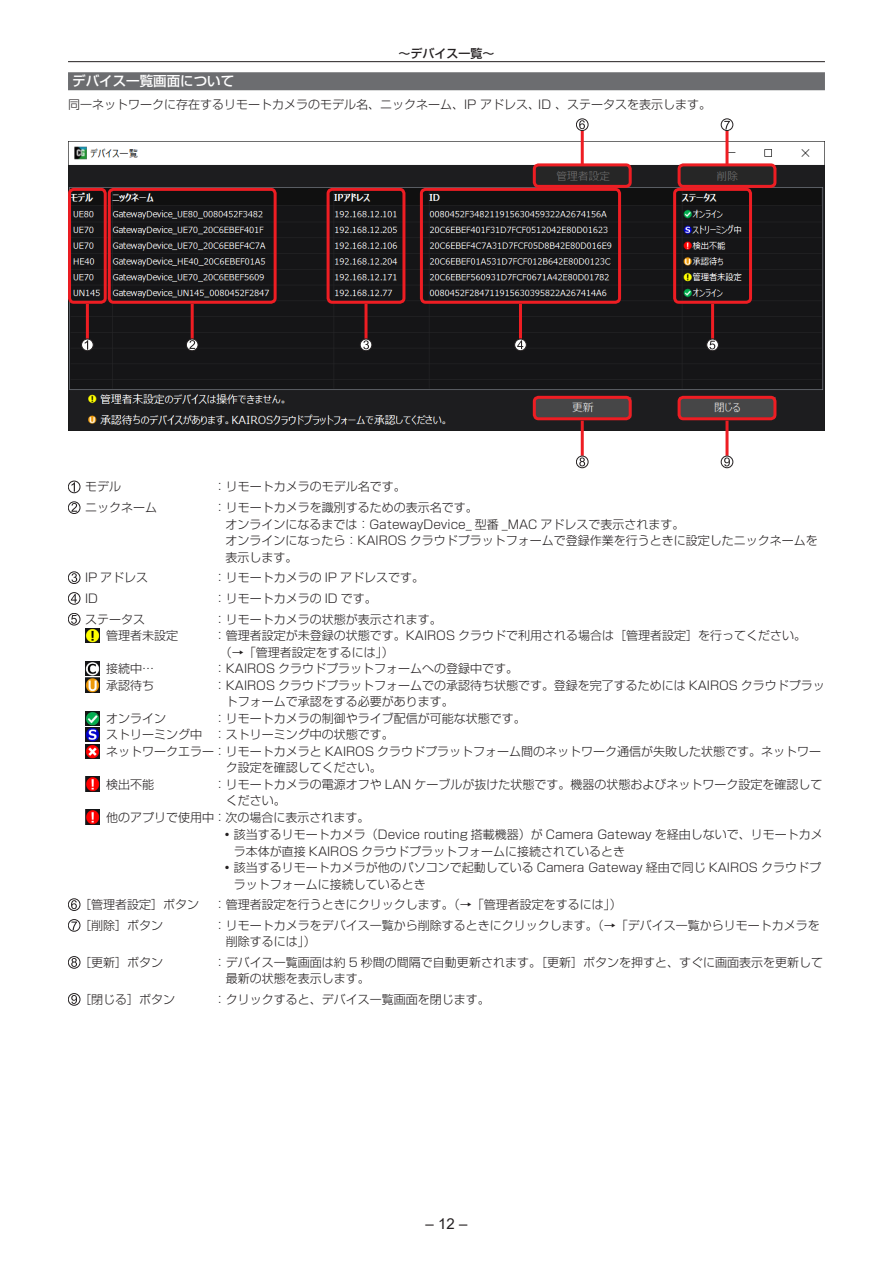
<style>
.page{position:relative;width:893px;height:1263px;background:#fff}
.page>*{position:absolute;margin:0;border:0;box-sizing:border-box;transform-origin:0 0}
.t1{font:15px "Arial";color:#231f20}
.t2{font:500 13.5px "Shin Go Pro";color:#fff}
.t3{font:300 12px/16.5px "Shin Go Pro";color:#231f20}
.t4{font:500 12px "Shin Go Pro";color:#231f20}
</style>
<div class="page">
<hr style="left:68px;top:61px;width:757px;height:1px;background:#231f20">
<div style="left:68px;top:72px;width:757px;height:18px;background:#6c6d70"></div>
<img style="left:68px;top:141px;width:756px;height:290px">
<div style="left:68px;top:188px;width:39px;height:116px;border:3px solid #ee1d23;border-radius:4px"></div>
<div style="left:108px;top:188px;width:169px;height:116px;border:3px solid #ee1d23;border-radius:4px"></div>
<div style="left:420px;top:188px;width:201px;height:116px;border:3px solid #ee1d23;border-radius:4px"></div>
<div style="left:327px;top:188px;width:78px;height:116px;border:3px solid #ee1d23;border-radius:4px"></div>
<div style="left:673px;top:188px;width:79px;height:116px;border:3px solid #ee1d23;border-radius:4px"></div>
<div style="left:533px;top:396px;width:99px;height:24px;border:3px solid #ee1d23;border-radius:4px"></div>
<div style="left:533px;top:163px;width:99px;height:25px;border:3px solid #ee1d23;border-radius:4px"></div>
<div style="left:678px;top:396px;width:98px;height:24px;border:3px solid #ee1d23;border-radius:4px"></div>
<div style="left:678px;top:163px;width:98px;height:25px;border:3px solid #ee1d23;border-radius:4px"></div>
<hr style="left:191px;top:304px;width:3px;height:35px;background:#ee1d23">
<hr style="left:86px;top:304px;width:3px;height:35px;background:#ee1d23">
<hr style="left:364px;top:304px;width:3px;height:35px;background:#ee1d23">
<hr style="left:519px;top:304px;width:3px;height:35px;background:#ee1d23">
<hr style="left:581px;top:130px;width:3px;height:36px;background:#ee1d23">
<hr style="left:581px;top:421px;width:3px;height:35px;background:#ee1d23">
<hr style="left:711px;top:304px;width:3px;height:35px;background:#ee1d23">
<hr style="left:725px;top:130px;width:3px;height:36px;background:#ee1d23">
<hr style="left:725px;top:421px;width:3px;height:35px;background:#ee1d23">
<svg style="left:82px;top:339px;width:11px;height:12px"></svg>
<div style="left:81px;top:339px;width:13px;height:12px;border:1px solid #231f20;border-radius:50%"></div>
<svg style="left:85px;top:340px;width:3px;height:10px"></svg>
<svg style="left:186px;top:339px;width:12px;height:12px"></svg>
<div style="left:186px;top:339px;width:12px;height:12px;border:1px solid #231f20;border-radius:50%"></div>
<svg style="left:189px;top:340px;width:6px;height:9px"></svg>
<svg style="left:360px;top:339px;width:12px;height:12px"></svg>
<div style="left:360px;top:339px;width:12px;height:12px;border:1px solid #231f20;border-radius:50%"></div>
<svg style="left:363px;top:340px;width:6px;height:9px"></svg>
<svg style="left:515px;top:339px;width:11px;height:12px"></svg>
<div style="left:514px;top:339px;width:13px;height:12px;border:1px solid #231f20;border-radius:50%"></div>
<svg style="left:517px;top:340px;width:6px;height:9px"></svg>
<svg style="left:707px;top:339px;width:11px;height:12px"></svg>
<div style="left:706px;top:339px;width:13px;height:12px;border:1px solid #231f20;border-radius:50%"></div>
<svg style="left:709px;top:341px;width:6px;height:8px"></svg>
<div style="left:576px;top:119px;width:12px;height:12px;border:1px solid #231f20;border-radius:50%"></div>
<svg style="left:579px;top:120px;width:6px;height:9px"></svg>
<div style="left:721px;top:119px;width:12px;height:12px;border:1px solid #231f20;border-radius:50%"></div>
<svg style="left:724px;top:121px;width:6px;height:8px"></svg>
<div style="left:721px;top:456px;width:12px;height:12px;border:1px solid #231f20;border-radius:50%"></div>
<svg style="left:724px;top:457px;width:6px;height:9px"></svg>
<div style="left:576px;top:456px;width:12px;height:12px;border:1px solid #231f20;border-radius:50%"></div>
<svg style="left:579px;top:457px;width:6px;height:9px"></svg>
<div style="left:68px;top:481px;width:12px;height:12px;border:1px solid #231f20;border-radius:50%"></div>
<svg style="left:71px;top:482px;width:4px;height:10px"></svg>
<div style="left:68px;top:501px;width:12px;height:13px;border:1px solid #231f20;border-radius:50%"></div>
<svg style="left:71px;top:503px;width:6px;height:9px"></svg>
<div style="left:68px;top:571px;width:12px;height:13px;border:1px solid #231f20;border-radius:50%"></div>
<svg style="left:71px;top:573px;width:6px;height:9px"></svg>
<div style="left:68px;top:592px;width:12px;height:13px;border:1px solid #231f20;border-radius:50%"></div>
<svg style="left:71px;top:594px;width:6px;height:9px"></svg>
<div style="left:68px;top:613px;width:12px;height:12px;border:1px solid #231f20;border-radius:50%"></div>
<svg style="left:71px;top:615px;width:6px;height:9px"></svg>
<img style="left:85px;top:628px;width:14px;height:15px">
<img style="left:85px;top:661px;width:14px;height:15px">
<img style="left:85px;top:678px;width:14px;height:14px">
<img style="left:85px;top:711px;width:14px;height:14px">
<img style="left:85px;top:728px;width:14px;height:13px">
<img style="left:85px;top:744px;width:14px;height:14px">
<img style="left:85px;top:777px;width:14px;height:14px">
<img style="left:85px;top:810px;width:14px;height:14px">
<div style="left:68px;top:898px;width:12px;height:13px;border:1px solid #231f20;border-radius:50%"></div>
<svg style="left:71px;top:900px;width:6px;height:9px"></svg>
<div style="left:68px;top:919px;width:12px;height:12px;border:1px solid #231f20;border-radius:50%"></div>
<svg style="left:71px;top:921px;width:6px;height:9px"></svg>
<div style="left:68px;top:956px;width:12px;height:12px;border:1px solid #231f20;border-radius:50%"></div>
<svg style="left:71px;top:958px;width:6px;height:9px"></svg>
<div style="left:68px;top:993px;width:12px;height:12px;border:1px solid #231f20;border-radius:50%"></div>
<svg style="left:71px;top:995px;width:6px;height:9px"></svg>
<p class="t4" style="left:398px;top:44px;width:97px">～デバイス一覧～</p>
<p class="t2" style="left:72px;top:70px;width:163px">デバイス一覧画面について</p>
<p class="t3" style="left:68px;top:94px;width:645px">同一ネットワークに存在するリモートカメラのモデル名、ニックネーム、IP アドレス、ID 、ステータスを表示します。</p>
<p class="t3" style="left:85px;top:477px;width:37px">モデル</p>
<p class="t3" style="left:214px;top:477px;width:194px">：リモートカメラのモデル名です。</p>
<p class="t3" style="left:85px;top:498px;width:73px">ニックネーム</p>
<p class="t3" style="left:225px;top:498px;width:594px;text-indent:-12px">：リモートカメラを識別するための表示名です。<br>オンラインになるまでは：GatewayDevice_ 型番 _MAC アドレスで表示されます。<br>オンラインになったら：KAIROS クラウドプラットフォームで登録作業を行うときに設定したニックネームを表示します。</p>
<p class="t3" style="left:85px;top:568px;width:65px">IP アドレス</p>
<p class="t3" style="left:214px;top:568px;width:212px">：リモートカメラの IP アドレスです。</p>
<p class="t3" style="left:85px;top:589px;width:14px">ID</p>
<p class="t3" style="left:214px;top:589px;width:164px">：リモートカメラの ID です。</p>
<p class="t3" style="left:85px;top:609px;width:61px">ステータス</p>
<p class="t3" style="left:214px;top:609px;width:229px">：リモートカメラの状態が表示されます。</p>
<p class="t3" style="left:106px;top:626px;width:73px">管理者未設定</p>
<p class="t3" style="left:220px;top:626px;width:588px;text-indent:-6px">：管理者設定が未登録の状態です。KAIROS クラウドで利用される場合は［管理者設定］を行ってください。（→「管理者設定をするには」）</p>
<p class="t3" style="left:106px;top:659px;width:49px">接続中…</p>
<p class="t3" style="left:214px;top:659px;width:306px">：KAIROS クラウドプラットフォームへの登録中です。</p>
<p class="t3" style="left:106px;top:675px;width:49px">承認待ち</p>
<p class="t3" style="left:226px;top:675px;width:601px;text-indent:-12px">：KAIROS クラウドプラットフォームでの承認待ち状態です。登録を完了するためには KAIROS クラウドプラットフォームで承認をする必要があります。</p>
<p class="t3" style="left:106px;top:708px;width:61px">オンライン</p>
<p class="t3" style="left:214px;top:708px;width:313px">：リモートカメラの制御やライブ配信が可能な状態です。</p>
<p class="t3" style="left:106px;top:725px;width:289px">ストリーミング中 ：ストリーミング中の状態です。</p>
<p class="t3" style="left:106px;top:741px;width:716px">ネットワークエラー：リモートカメラと KAIROS クラウドプラットフォーム間のネットワーク通信が失敗した状態です。ネットワー</p>
<p class="t3" style="left:226px;top:758px;width:157px">ク設定を確認してください。</p>
<p class="t3" style="left:106px;top:774px;width:49px">検出不能</p>
<p class="t3" style="left:214px;top:774px;width:610px">：リモートカメラの電源オフや LAN ケーブルが抜けた状態です。機器の状態およびネットワーク設定を確認して</p>
<p class="t3" style="left:226px;top:791px;width:61px">ください。</p>
<p class="t3" style="left:106px;top:807px;width:265px">他のアプリで使用中：次の場合に表示されます。</p>
<p class="t3" style="left:221px;top:825px;width:603px">⿠該当するリモートカメラ（Device routing 搭載機器）が Camera Gateway を経由しないで、リモートカメ</p>
<p class="t3" style="left:234px;top:841px;width:393px">ラ本体が直接 KAIROS クラウドプラットフォームに接続されているとき</p>
<p class="t3" style="left:221px;top:858px;width:601px">⿠該当するリモートカメラが他のパソコンで起動している Camera Gateway 経由で同じ KAIROS クラウドプ</p>
<p class="t3" style="left:234px;top:874px;width:193px">ラットフォームに接続しているとき</p>
<p class="t3" style="left:79px;top:893px;width:544px;line-height:20.7px">［管理者設定］ボタン ：管理者設定を行うときにクリックします。（→「管理者設定をするには」）［削除］ボタン</p>
<p class="t3" style="left:226px;top:915px;width:596px;text-indent:-12px">：リモートカメラをデバイス一覧から削除するときにクリックします。（→「デバイス一覧からリモートカメラを削除するには」）</p>
<p class="t3" style="left:79px;top:952px;width:85px">［更新］ボタン</p>
<p class="t3" style="left:226px;top:952px;width:599px;text-indent:-12px">：デバイス一覧画面は約 5 秒間の間隔で自動更新されます。［更新］ボタンを押すと、すぐに画面表示を更新して最新の状態を表示します。</p>
<p class="t3" style="left:79px;top:989px;width:97px">［閉じる］ボタン</p>
<p class="t3" style="left:214px;top:989px;width:277px">：クリックすると、デバイス一覧画面を閉じます。</p>
<p class="t1" style="left:426px;top:1213px;width:43px">– 12 –</p>
</div>
